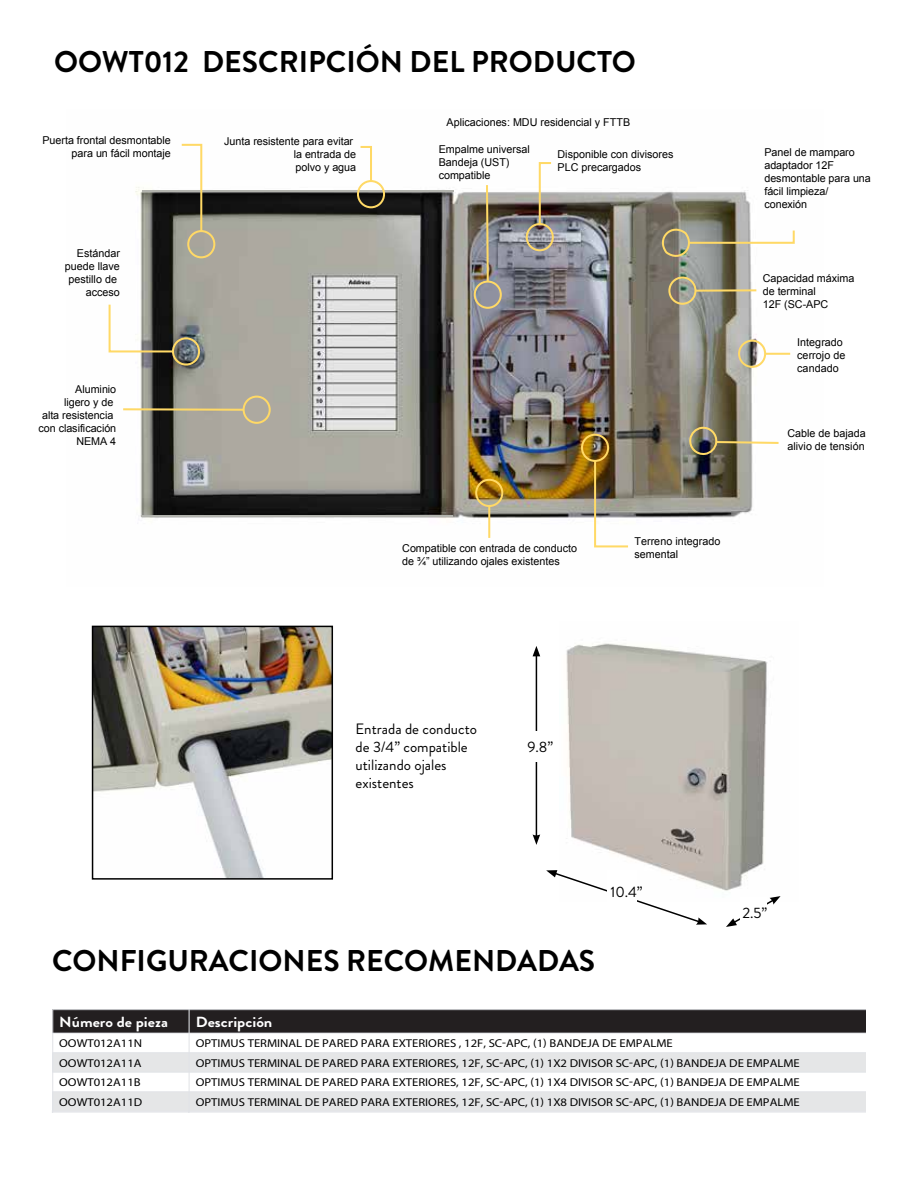
<style>
.page{position:relative;width:918px;height:1188px;background:#fff}
.page>*{position:absolute;margin:0;border:0;box-sizing:border-box;transform-origin:0 0}
.t1{font:700 30px "Brandon Grotesque";color:#000}
.t2{font:15px/18px "Brandon Grotesque";color:#000}
.t3{font:700 14.7px "Brandon Grotesque";color:#fff;scale:1.11 1}
.t4{font:11.4px "Myriad Pro";color:#000;scale:1.11 1}
.t5{font:10.8px/13px "Arial";letter-spacing:-.005em;color:#000}
</style>
<div class="page">
<img style="left:135px;top:180px;width:656px;height:358px">
<div style="left:187px;top:230px;width:28px;height:28px;border:2px solid #ffd966;border-radius:50%"></div>
<svg style="left:359px;top:146px;width:13px;height:37px"></svg>
<div style="left:474px;top:281px;width:28px;height:28px;border:2px solid #ffd966;border-radius:50%"></div>
<div style="left:172px;top:337px;width:28px;height:29px;border:2px solid #ffd966;border-radius:50%"></div>
<div style="left:738px;top:340px;width:28px;height:28px;border:2px solid #ffd966;border-radius:50%"></div>
<svg style="left:485px;top:183px;width:5px;height:101px"></svg>
<svg style="left:688px;top:427px;width:93px;height:28px"></svg>
<svg style="left:108px;top:303px;width:67px;height:50px"></svg>
<div style="left:581px;top:434px;width:28px;height:28px;border:2px solid #ffd966;border-radius:50%"></div>
<svg style="left:656px;top:222px;width:139px;height:41px"></svg>
<div style="left:475px;top:479px;width:28px;height:28px;border:2px solid #ffd966;border-radius:50%"></div>
<hr style="left:488px;top:506px;width:2px;height:32px;background:#ffd966">
<div style="left:526px;top:223px;width:28px;height:28px;border:2px solid #ffd966;border-radius:50%"></div>
<svg style="left:538px;top:162px;width:15px;height:64px"></svg>
<svg style="left:593px;top:459px;width:37px;height:89px"></svg>
<div style="left:668px;top:277px;width:28px;height:28px;border:2px solid #ffd966;border-radius:50%"></div>
<hr style="left:696px;top:289px;width:60px;height:3px;background:#ffd966">
<div style="left:243px;top:396px;width:28px;height:28px;border:2px solid #ffd966;border-radius:50%"></div>
<hr style="left:123px;top:408px;width:121px;height:3px;background:#ffd966">
<hr style="left:765px;top:353px;width:25px;height:2px;background:#ffd966">
<hr style="left:142px;top:191px;width:311px;height:1px;background:#b2b3ad">
<div style="left:357px;top:180px;width:28px;height:28px;border:2px solid #ffd966;border-radius:50%"></div>
<svg style="left:180px;top:143px;width:23px;height:90px"></svg>
<hr style="left:142px;top:515px;width:311px;height:2px;background:#b2b3ad">
<div style="left:52px;top:1053px;width:813px;height:19px;background:#e5e6e7"></div>
<div style="left:52px;top:1092px;width:813px;height:19px;background:#e5e6e7"></div>
<div style="left:53px;top:1010px;width:136px;height:23px;background:#231f20"></div>
<div style="left:189px;top:1010px;width:676px;height:23px;background:#231f20"></div>
<hr style="left:189px;top:1009px;width:1px;height:103px;background:#e1e3e7">
<hr style="left:52px;top:1033px;width:813px;height:1px;background:#e1e3e7">
<hr style="left:52px;top:1052px;width:813px;height:1px;background:#e1e3e7">
<hr style="left:52px;top:1072px;width:813px;height:1px;background:#e1e3e7">
<hr style="left:52px;top:1091px;width:813px;height:1px;background:#e1e3e7">
<hr style="left:52px;top:1111px;width:813px;height:1px;background:#e1e3e7">
<hr style="left:52px;top:1112px;width:813px;height:1px;background:#e1e3e7">
<hr style="left:52px;top:1009px;width:1px;height:103px;background:#e1e3e7">
<hr style="left:52px;top:1009px;width:813px;height:1px;background:#e1e3e7">
<img style="left:95px;top:629px;width:235px;height:248px">
<div style="left:92px;top:626px;width:241px;height:254px;border:2px solid #000"></div>
<img style="left:566px;top:643px;width:202px;height:248px">
<svg style="left:546px;top:870px;width:161px;height:55px"></svg>
<hr style="left:536px;top:654px;width:1px;height:183px;background:#000">
<svg style="left:533px;top:646px;width:7px;height:10px"></svg>
<svg style="left:533px;top:834px;width:7px;height:11px"></svg>
<svg style="left:726px;top:896px;width:55px;height:31px"></svg>
<div style="left:519px;top:731px;width:35px;height:31px;background:#fff"></div>
<div style="left:607px;top:871px;width:29px;height:41px;background:#fff"></div>
<div style="left:740px;top:897px;width:26px;height:41px;background:#fff"></div>
<h1 class="t1" style="left:54px;top:41px;width:583px">OOWT012 DESCRIPCIÓN DEL PRODUCTO</h1>
<p class="t5" style="left:42px;top:134px;width:130px;text-align:right">Puerta frontal desmontable para un fácil montaje</p>
<p class="t5" style="left:294px;top:134px;width:64px;text-indent:-69px">Junta resistente para evitar la entrada de polvo y agua</p>
<p class="t5" style="left:65px;top:247px;width:57px;text-align:right">Estándar puede llave pestillo de acceso</p>
<p class="t5" style="left:38px;top:382px;width:79px;text-align:right">Aluminio<br>ligero y de<br>alta resistencia con clasificación<br>NEMA 4</p>
<p class="t5" style="left:447px;top:116px;width:185px">Aplicaciones: MDU residencial y FTTB</p>
<p class="t5" style="left:439px;top:143px;width:92px">Empalme universal<br>Bandeja (UST) compatible</p>
<p class="t5" style="left:558px;top:148px;width:118px">Disponible con divisores<br>PLC precargados</p>
<p class="t5" style="left:402px;top:542px;width:176px">Compatible con entrada de conducto de ¾” utilizando ojales existentes</p>
<p class="t5" style="left:634px;top:534px;width:88px">Terreno integrado semental</p>
<p class="t5" style="left:764px;top:146px;width:108px">Panel de mamparo adaptador 12F desmontable para una fácil limpieza/ conexión</p>
<p class="t5" style="left:763px;top:271px;width:93px">Capacidad máxima de terminal<br>12F (SC-APC</p>
<p class="t5" style="left:797px;top:336px;width:50px">Integrado cerrojo de candado</p>
<p class="t5" style="left:787px;top:426px;width:80px">Cable de bajada alivio de tensión</p>
<h2 class="t2" style="left:356px;top:720px;width:123px">Entrada de conducto de 3/4” compatible utilizando ojales existentes</h2>
<h2 class="t2" style="left:527px;top:738px;width:27px">9.8”</h2>
<h2 class="t2" style="left:611px;top:883px;width:34px">10.4”</h2>
<h1 class="t1" style="left:52px;top:939px;width:545px">CONFIGURACIONES RECOMENDADAS</h1>
<h2 class="t2" style="left:742px;top:904px;width:26px">2.5”</h2>
<h3 class="t3" style="left:59px;top:1012px;width:99px">Número de pieza</h3>
<h3 class="t3" style="left:196px;top:1012px;width:71px">Descripción</h3>
<p class="t4" style="left:59px;top:1036px;width:76px">OOWT012A11N</p>
<p class="t4" style="left:196px;top:1036px;width:431px">OPTIMUS TERMINAL DE PARED PARA EXTERIORES , 12F, SC-APC, (1) BANDEJA DE EMPALME</p>
<p class="t4" style="left:59px;top:1056px;width:76px">OOWT012A11A</p>
<p class="t4" style="left:196px;top:1056px;width:546px">OPTIMUS TERMINAL DE PARED PARA EXTERIORES, 12F, SC-APC, (1) 1X2 DIVISOR SC-APC, (1) BANDEJA DE EMPALME</p>
<p class="t4" style="left:59px;top:1076px;width:75px">OOWT012A11B</p>
<p class="t4" style="left:196px;top:1076px;width:546px">OPTIMUS TERMINAL DE PARED PARA EXTERIORES, 12F, SC-APC, (1) 1X4 DIVISOR SC-APC, (1) BANDEJA DE EMPALME</p>
<p class="t4" style="left:703px;top:1075px;width:5px">-</p>
<p class="t4" style="left:59px;top:1095px;width:76px">OOWT012A11D</p>
<p class="t4" style="left:196px;top:1095px;width:546px">OPTIMUS TERMINAL DE PARED PARA EXTERIORES, 12F, SC-APC, (1) 1X8 DIVISOR SC-APC, (1) BANDEJA DE EMPALME</p>
</div>
